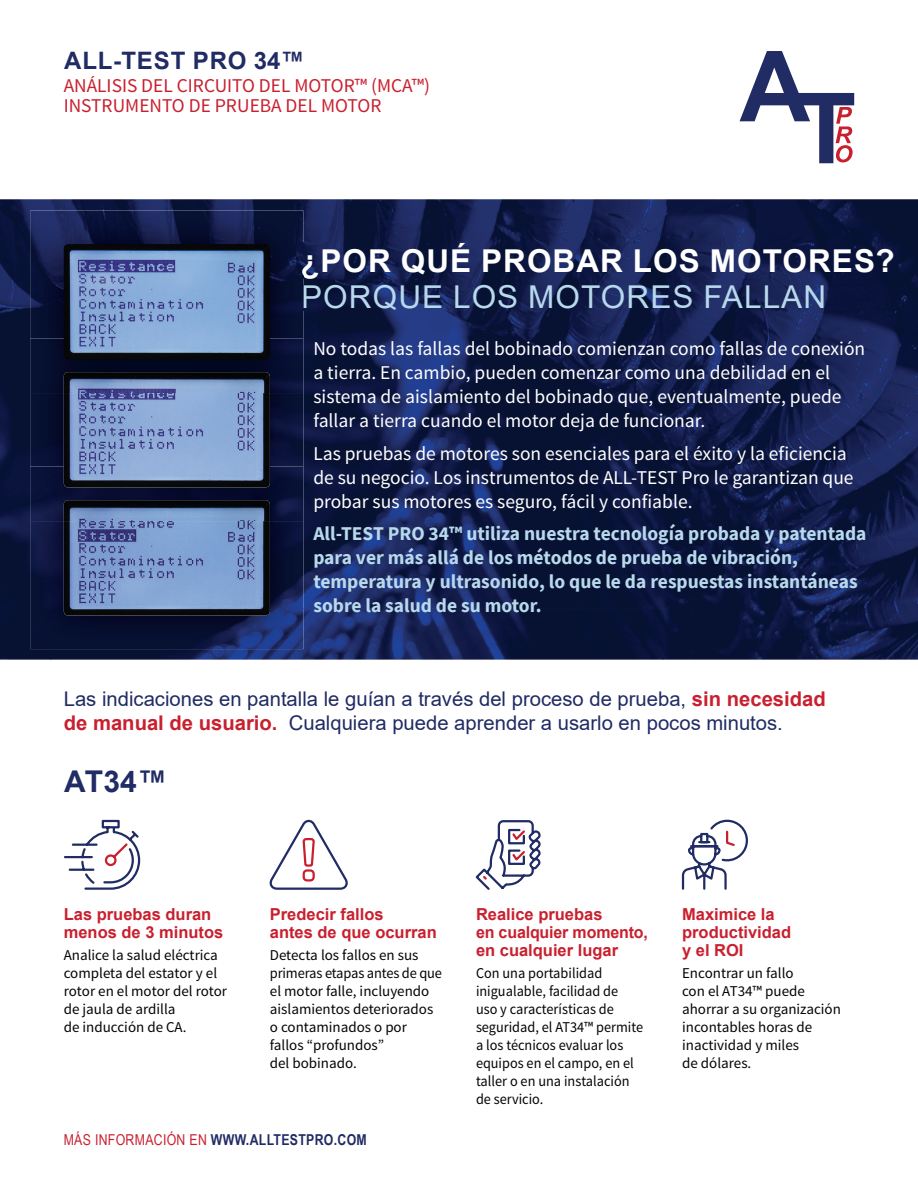
<style>
.page{position:relative;width:918px;height:1188px;background:#fff}
.page>*{position:absolute;margin:0;border:0;box-sizing:border-box;transform-origin:0 0}
.t1{font:700 31.5px "Arial";letter-spacing:.035em;color:#fff}
.t2{font:31.5px "Arial";letter-spacing:.035em;color:#b8d9ec}
.t3{font:700 30px "Arial";color:#212b64}
.t4{font:700 24px "Arial";letter-spacing:.035em;color:#212b64}
.t5{font:20.25px/24.8px "Arial";color:#212b64}
.t6{font:19.5px/24px "Source Sans Pro";color:#fff}
.t7{font:700 19.5px/24px "Source Sans Pro";color:#b8d9ec}
.t8{font:19.5px/20.7px "Source Sans Pro";color:#c9202f}
.t9{font:700 16.5px/18px "Arial";color:#c9202f}
.t10{font:15px/18px "Source Sans Pro";color:#040503}
.t11{font:15px/18px "Source Sans Pro";color:#040503;scale:.95 1}
.t12{font:700 15px "Arial Narrow";letter-spacing:.02em;color:#212b64}
.s1{font-weight:700;color:#c9202f}
.s2{font-weight:400;color:#c9202f}
</style>
<div class="page">
<svg style="left:740px;top:51px;width:114px;height:112px"></svg>
<svg style="left:269px;top:819px;width:79px;height:71px"></svg>
<svg style="left:64px;top:819px;width:77px;height:71px"></svg>
<svg style="left:475px;top:820px;width:66px;height:70px"></svg>
<svg style="left:681px;top:819px;width:67px;height:71px"></svg>
<img style="left:0;top:199px;width:918px;height:51px">
<img style="left:0;top:250px;width:50px;height:410px">
<img style="left:303px;top:278px;width:360px;height:330px">
<img style="left:663px;top:250px;width:255px;height:410px">
<img style="left:50px;top:608px;width:614px;height:52px">
<img style="left:303px;top:242px;width:591px;height:36px">
<img style="left:304px;top:286px;width:520px;height:24px">
<img style="left:30px;top:521px;width:273px;height:128px">
<img style="left:64px;top:521px;width:206px;height:94px">
<img style="left:30px;top:393px;width:273px;height:74px">
<img style="left:30px;top:467px;width:273px;height:54px">
<img style="left:64px;top:393px;width:206px;height:94px">
<img style="left:30px;top:211px;width:273px;height:128px">
<img style="left:30px;top:339px;width:273px;height:54px">
<img style="left:64px;top:244px;width:206px;height:115px">
<p class="t4" style="left:64px;top:44px;width:242px">ALL-TEST PRO 34™</p>
<p class="t8" style="left:64px;top:75px;width:368px">ANÁLISIS DEL CIRCUITO DEL MOTOR™ (MCA™)<br>INSTRUMENTO DE PRUEBA DEL MOTOR</p>
<h1 class="t1" style="left:301px;top:238px;width:596px">¿POR QUÉ PROBAR LOS MOTORES?</h1>
<h1 class="t2" style="left:301px;top:276px;width:526px">PORQUE LOS MOTORES FALLAN</h1>
<p class="t6" style="left:313px;top:337px;width:553px">No todas las fallas del bobinado comienzan como fallas de conexión a tierra. En cambio, pueden comenzar como una debilidad en el sistema de aislamiento del bobinado que, eventualmente, puede fallar a tierra cuando el motor deja de funcionar.</p>
<p class="t6" style="left:313px;top:442px;width:542px">Las pruebas de motores son esenciales para el éxito y la eficiencia de su negocio. Los instrumentos de ALL-TEST Pro le garantizan que probar sus motores es seguro, fácil y confiable.</p>
<p class="t7" style="left:313px;top:521px;width:555px">All-TEST PRO 34™ utiliza nuestra tecnología probada y patentada para ver más allá de los métodos de prueba de vibración, temperatura y ultrasonido, lo que le da respuestas instantáneas sobre la salud de su motor.</p>
<p class="t5" style="left:64px;top:686px;width:764px">Las indicaciones en pantalla le guían a través del proceso de prueba, <span class="s1">sin necesidad de manual de usuario.</span> Cualquiera puede aprender a usarlo en pocos minutos.</p>
<h2 class="t3" style="left:64px;top:761px;width:104px">AT34™</h2>
<p class="t9" style="left:64px;top:905px;width:161px">Las pruebas duran menos de 3 minutos</p>
<p class="t10" style="left:64px;top:946px;width:165px">Analice la salud eléctrica completa del estator y el rotor en el motor del rotor de jaula de ardilla<br>de inducción de CA.</p>
<p class="t9" style="left:270px;top:905px;width:168px">Predecir fallos<br>antes de que ocurran</p>
<p class="t10" style="left:270px;top:946px;width:174px">Detecta los fallos en sus primeras etapas antes de que el motor falle, incluyendo aislamientos deteriorados o contaminados o por fallos “profundos”<br>del bobinado.</p>
<p class="t12" style="left:64px;top:1129px;width:305px"><span class="s2">MÁS INFORMACIÓN EN</span> WWW.ALLTESTPRO.COM</p>
<p class="t9" style="left:476px;top:905px;width:174px">Realice pruebas<br>en cualquier momento, en cualquier lugar</p>
<p class="t11" style="left:476px;top:964px;width:177px">Con una portabilidad inigualable, facilidad de uso y características de seguridad, el AT34™ permite a los técnicos evaluar los equipos en el campo, en el taller o en una instalación de servicio.</p>
<p class="t9" style="left:682px;top:905px;width:111px">Maximice la productividad y el ROI</p>
<p class="t10" style="left:682px;top:964px;width:160px">Encontrar un fallo<br>con el AT34™ puede ahorrar a su organización incontables horas de inactividad y miles<br>de dólares.</p>
</div>
